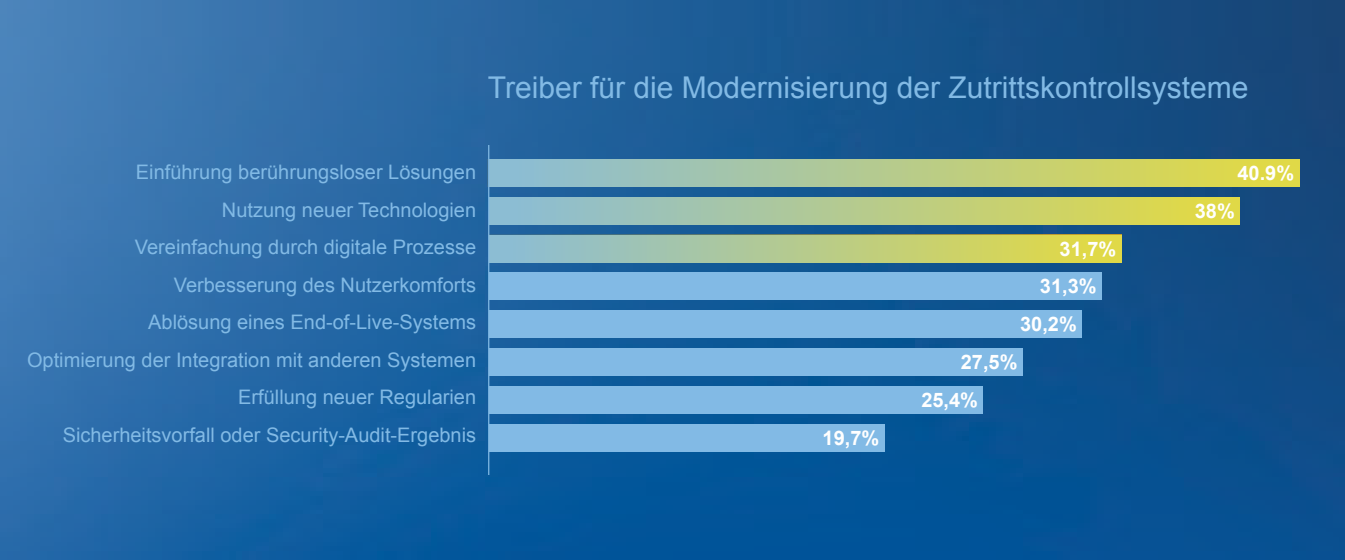
<style>
.page{position:relative;width:1345px;height:560px;background:#fff}
.page>*{position:absolute;margin:0;border:0;box-sizing:border-box;transform-origin:0 0}
.t1{font:30px "Arial";color:#82bae5}
.t2{font:20px/37.5px "Arial";color:#82bae5;text-align:right}
.t3{font:700 20px/37.8px "Arial";color:#fff}
</style>
<div class="page">
<img style="left:0;top:0;width:1345px;height:560px">
<div style="left:489px;top:273px;width:613px;height:27px;background:#82bae5"></div>
<div style="left:489px;top:311px;width:593px;height:27px;background:#82bae5"></div>
<div style="left:489px;top:348px;width:534px;height:28px;background:#82bae5"></div>
<div style="left:489px;top:386px;width:494px;height:27px;background:#82bae5"></div>
<div style="left:489px;top:424px;width:395px;height:27px;background:#82bae5"></div>
<div style="left:488px;top:159px;width:811px;height:28px;background:linear-gradient(to right,#89bcd8,#e4da41)"></div>
<div style="left:489px;top:197px;width:751px;height:28px;background:linear-gradient(to right,#89bcd8,#e4da41)"></div>
<div style="left:489px;top:235px;width:632px;height:27px;background:linear-gradient(to right,#89bcd8,#e4da41)"></div>
<hr style="left:488px;top:145px;width:1px;height:330px;background:#82bae5">
<h1 class="t1" style="left:488px;top:68px;width:762px">Treiber für die Modernisierung der Zutrittskontrollsysteme</h1>
<p class="t2" style="left:27px;top:154px;width:451px">Einführung berührungsloser Lösungen<br>Nutzung neuer Technologien<br>Vereinfachung durch digitale Prozesse Verbesserung des Nutzerkomforts<br>Ablösung eines End-of-Live-Systems<br>Optimierung der Integration mit anderen Systemen Erfüllung neuer Regularien<br>Sicherheitsvorfall oder Security-Audit-Ergebnis</p>
<p class="t3" style="left:823px;top:419px;width:58px">19,7%</p>
<p class="t3" style="left:1060px;top:230px;width:58px">31,7%</p>
<p class="t3" style="left:1040px;top:268px;width:58px">31,3%</p>
<p class="t3" style="left:1020px;top:306px;width:58px">30,2%</p>
<p class="t3" style="left:921px;top:344px;width:98px;text-indent:40px">27,5%<br>25,4%</p>
<p class="t3" style="left:1237px;top:155px;width:58px">40.9%</p>
<p class="t3" style="left:1195px;top:193px;width:42px">38%</p>
</div>
